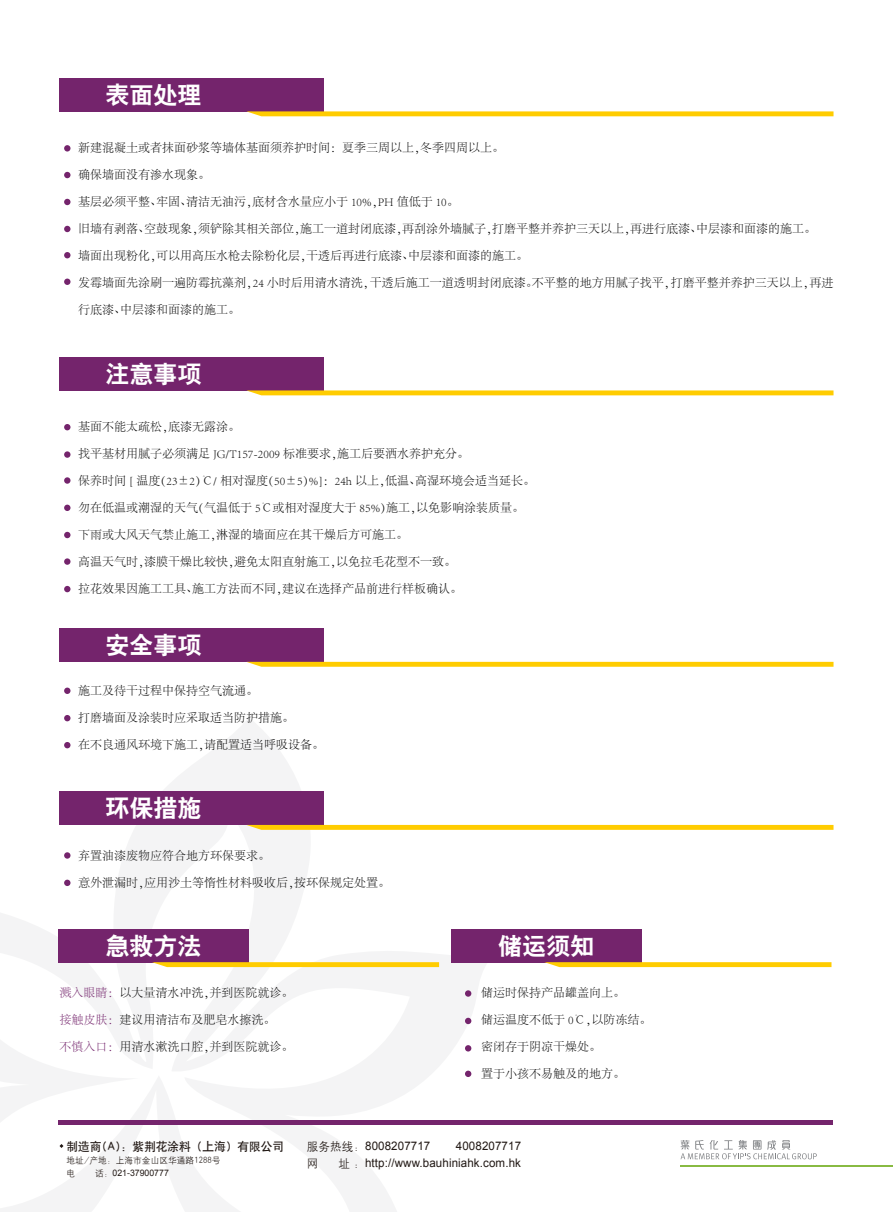
<style>
.page{position:relative;width:893px;height:1212px;background:#fff}
.page>*{position:absolute;margin:0;border:0;box-sizing:border-box;transform-origin:0 0}
.t1{font:24px "H Yb 2 gj";color:#fff}
.t2{font:300 12px "Adobe Song Std";color:#030303}
.t3{font:12px "H Yb 1 gj";color:#211814}
.t4{font:11.85px "Arial";letter-spacing:.01em;color:#211814}
.t5{font:11.85px "H Yg 2 gj";color:#211814}
.t6{font:9px/13.4px "H Yg 2 gj";color:#211814}
.t7{font:9px "Arial";color:#211814}
.s1{color:#74246c}
.s2{font-family:"H Yg 2 gj"}
</style>
<div class="page">
<svg style="left:0;top:717px;width:491px;height:495px"></svg>
<div style="left:451px;top:929px;width:190px;height:33px;background:#74246c"></div>
<svg style="left:544px;top:962px;width:287px;height:5px"></svg>
<div style="left:59px;top:929px;width:190px;height:33px;background:#74246c"></div>
<svg style="left:152px;top:962px;width:287px;height:5px"></svg>
<div style="left:60px;top:78px;width:264px;height:33px;background:#74246c"></div>
<svg style="left:246px;top:111px;width:587px;height:5px;background:#fdce16"></svg>
<div style="left:60px;top:357px;width:264px;height:33px;background:#74246c"></div>
<svg style="left:246px;top:390px;width:587px;height:5px;background:#fdce18"></svg>
<div style="left:60px;top:628px;width:264px;height:34px;background:#74246c"></div>
<svg style="left:247px;top:662px;width:586px;height:5px;background:#ffce0f"></svg>
<div style="left:60px;top:791px;width:264px;height:34px;background:#74246c"></div>
<svg style="left:246px;top:825px;width:587px;height:5px;background:#fecd0a"></svg>
<div style="left:64px;top:145px;width:6px;height:7px;background:#74246c;border-radius:50%"></div>
<svg style="left:64px;top:172px;width:6px;height:6px"></svg>
<svg style="left:64px;top:199px;width:6px;height:6px"></svg>
<svg style="left:64px;top:226px;width:6px;height:6px"></svg>
<svg style="left:64px;top:279px;width:6px;height:6px"></svg>
<svg style="left:64px;top:252px;width:6px;height:6px"></svg>
<div style="left:64px;top:451px;width:6px;height:7px;background:#74246c;border-radius:50%"></div>
<svg style="left:64px;top:424px;width:6px;height:6px"></svg>
<div style="left:64px;top:477px;width:6px;height:7px;background:#74246c;border-radius:50%"></div>
<svg style="left:64px;top:505px;width:6px;height:6px"></svg>
<svg style="left:64px;top:715px;width:6px;height:6px"></svg>
<svg style="left:64px;top:742px;width:6px;height:6px"></svg>
<div style="left:64px;top:687px;width:6px;height:7px;background:#74246c;border-radius:50%"></div>
<svg style="left:64px;top:880px;width:6px;height:6px"></svg>
<div style="left:64px;top:852px;width:6px;height:7px;background:#74246c;border-radius:50%"></div>
<div style="left:465px;top:990px;width:6px;height:7px;background:#74246c;border-radius:50%"></div>
<svg style="left:465px;top:1045px;width:6px;height:6px"></svg>
<div style="left:465px;top:1070px;width:6px;height:7px;background:#74246c;border-radius:50%"></div>
<svg style="left:465px;top:1018px;width:6px;height:6px"></svg>
<hr style="left:58px;top:1120px;width:774px;height:4px;background:#74246c">
<svg style="left:681px;top:1140px;width:136px;height:19px"></svg>
<hr style="left:680px;top:1166px;width:213px;height:1px;background:#88ba42">
<svg style="left:60px;top:1144px;width:3px;height:4px"></svg>
<svg style="left:64px;top:532px;width:6px;height:6px"></svg>
<div style="left:64px;top:558px;width:6px;height:7px;background:#74246c;border-radius:50%"></div>
<svg style="left:64px;top:586px;width:6px;height:6px"></svg>
<h1 class="t1" style="left:106px;top:83px;width:97px">表面处理</h1>
<p class="t2" style="left:78px;top:141px;width:428px">新建混凝土或者抹面砂浆等墙体基面须养护时间：夏季三周以上，冬季四周以上。</p>
<p class="t2" style="left:78px;top:168px;width:133px">确保墙面没有渗水现象。</p>
<p class="t2" style="left:78px;top:195px;width:382px">基层必须平整、牢固、清洁无油污，底材含水量应小于 10%，PH 值低于 10。</p>
<p class="t2" style="left:78px;top:222px;width:740px">旧墙有剥落、空鼓现象，须铲除其相关部位，施工一道封闭底漆，再刮涂外墙腻子，打磨平整并养护三天以上，再进行底漆、中层漆和面漆的施工。</p>
<p class="t2" style="left:78px;top:249px;width:452px">墙面出现粉化，可以用高压水枪去除粉化层，干透后再进行底漆、中层漆和面漆的施工。</p>
<p class="t2" style="left:78px;top:276px;width:757px">发霉墙面先涂刷一遍防霉抗藻剂，24 小时后用清水清洗，干透后施工一道透明封闭底漆。不平整的地方用腻子找平，打磨平整并养护三天以上，再进</p>
<p class="t2" style="left:78px;top:303px;width:163px">行底漆、中层漆和面漆的施工。</p>
<h1 class="t1" style="left:106px;top:362px;width:97px">注意事项</h1>
<p class="t2" style="left:78px;top:420px;width:163px">基面不能太疏松，底漆无露涂。</p>
<p class="t2" style="left:78px;top:447px;width:393px">找平基材用腻子必须满足 JG/T157-2009 标准要求，施工后要洒水养护充分。</p>
<p class="t2" style="left:78px;top:474px;width:459px">保养时间 [ 温度（23±2）℃/ 相对湿度（50±5）%]：24h 以上，低温、高湿环境会适当延长。</p>
<p class="t2" style="left:78px;top:501px;width:448px">勿在低温或潮湿的天气（气温低于 5℃或相对湿度大于 85%）施工，以免影响涂装质量。</p>
<p class="t2" style="left:78px;top:528px;width:332px">下雨或大风天气禁止施工，淋湿的墙面应在其干燥后方可施工。</p>
<p class="t2" style="left:78px;top:555px;width:380px">高温天气时，漆膜干燥比较快，避免太阳直射施工，以免拉毛花型不一致。</p>
<p class="t2" style="left:78px;top:582px;width:386px">拉花效果因施工工具、施工方法而不同，建议在选择产品前进行样板确认。</p>
<h1 class="t1" style="left:106px;top:633px;width:97px">安全事项</h1>
<p class="t2" style="left:78px;top:684px;width:181px">施工及待干过程中保持空气流通。</p>
<p class="t2" style="left:78px;top:711px;width:217px">打磨墙面及涂装时应采取适当防护措施。</p>
<p class="t2" style="left:78px;top:738px;width:247px">在不良通风环境下施工，请配置适当呼吸设备。</p>
<h1 class="t1" style="left:106px;top:796px;width:97px">环保措施</h1>
<p class="t2" style="left:78px;top:849px;width:193px">弃置油漆废物应符合地方环保要求。</p>
<p class="t2" style="left:78px;top:876px;width:314px">意外泄漏时，应用沙土等惰性材料吸收后，按环保规定处置。</p>
<h1 class="t1" style="left:106px;top:933px;width:97px">急救方法</h1>
<p class="t2" style="left:60px;top:986px;width:236px"><span class="s1">溅入眼睛：</span>以大量清水冲洗，并到医院就诊。</p>
<p class="t2" style="left:60px;top:1013px;width:218px"><span class="s1">接触皮肤：</span>建议用清洁布及肥皂水擦洗。</p>
<p class="t2" style="left:60px;top:1040px;width:236px"><span class="s1">不慎入口：</span>用清水漱洗口腔，并到医院就诊。</p>
<h1 class="t1" style="left:498px;top:933px;width:97px">储运须知</h1>
<p class="t2" style="left:481px;top:986px;width:145px">储运时保持产品罐盖向上。</p>
<p class="t2" style="left:481px;top:1013px;width:172px">储运温度不低于 0℃，以防冻结。</p>
<p class="t2" style="left:481px;top:1040px;width:121px">密闭存于阴凉干燥处。</p>
<p class="t2" style="left:481px;top:1067px;width:145px">置于小孩不易触及的地方。</p>
<p class="t3" style="left:67px;top:1140px;width:219px">制造商(A)：紫荆花涂料（上海）有限公司</p>
<p class="t6" style="left:67px;top:1153px;width:156px">地址/产地：上海市金山区华通路1288号电</p>
<p class="t7" style="left:95px;top:1167px;width:75px"><span class="s2">话：</span>021-37900777</p>
<p class="t4" style="left:307px;top:1138px;width:125px"><span class="s2">服务热线：</span>8008207717</p>
<p class="t4" style="left:456px;top:1138px;width:67px">4008207717</p>
<p class="t5" style="left:307px;top:1157px;width:13px">网</p>
<p class="t4" style="left:338px;top:1155px;width:184px"><span class="s2">址：</span>http://www.bauhiniahk.com.hk</p>
</div>
